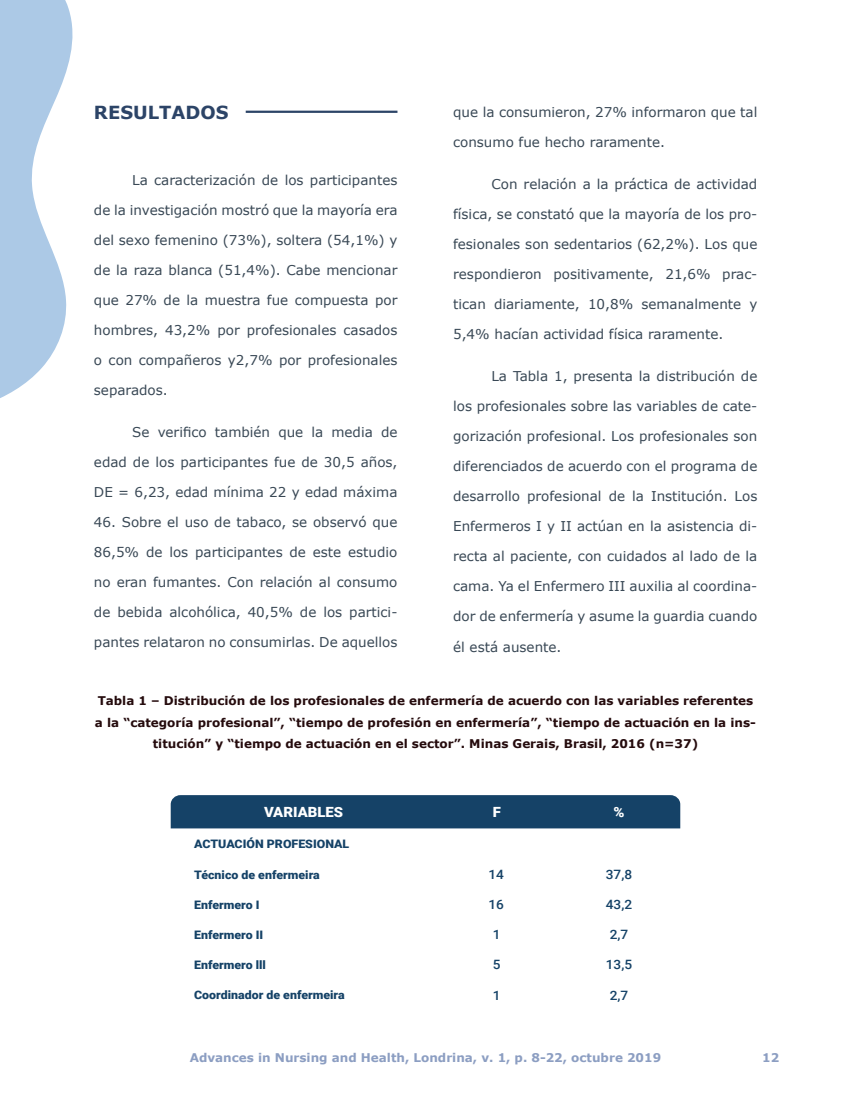
<style>
.page{position:relative;width:851px;height:1106px;background:#fff}
.page>*{position:absolute;margin:0;border:0;box-sizing:border-box;transform-origin:0 0}
.t1{font:700 18px "Verdana";color:#2c4467}
.t2{font:900 14.1px "Roboto";color:#fff;scale:1.06 1}
.t3{font:13.5px "Verdana";color:#394855}
.t4{font:500 12.9px "Roboto";color:#154267;scale:1.06 1}
.t5{font:700 12px/21px "Verdana";color:#250b0d;text-align:center}
.t6{font:700 12px "Verdana";color:#8c9ec2}
.t7{font:900 11.7px "Roboto";color:#154267;scale:1.06 1}
</style>
<div class="page">
<svg style="left:0;top:0;width:73px;height:398px;fill:#acc9e6"></svg>
<div style="left:171px;top:795px;width:509px;height:33px;background:#154267"></div>
<hr style="left:246px;top:111px;width:151px;height:2px;background:#2c4467">
<h1 class="t1" style="left:94px;top:99px;width:136px">RESULTADOS</h1>
<p class="t3" style="left:132px;top:170px;width:267px">La caracterización de los participantes</p>
<p class="t3" style="left:94px;top:200px;width:305px">de la investigación mostró que la mayoría era</p>
<p class="t3" style="left:94px;top:230px;width:305px">del sexo femenino (73%), soltera (54,1%) y</p>
<p class="t3" style="left:94px;top:260px;width:305px">de la raza blanca (51,4%). Cabe mencionar</p>
<p class="t3" style="left:94px;top:290px;width:305px">que 27% de la muestra fue compuesta por</p>
<p class="t3" style="left:94px;top:320px;width:305px">hombres, 43,2% por profesionales casados</p>
<p class="t3" style="left:94px;top:350px;width:305px">o con compañeros y2,7% por profesionales</p>
<p class="t3" style="left:94px;top:380px;width:75px">separados.</p>
<p class="t3" style="left:132px;top:423px;width:267px">Se verifico también que la media de</p>
<p class="t3" style="left:94px;top:453px;width:305px">edad de los participantes fue de 30,5 años,</p>
<p class="t3" style="left:94px;top:483px;width:305px">DE = 6,23, edad mínima 22 y edad máxima</p>
<p class="t3" style="left:94px;top:513px;width:305px">46. Sobre el uso de tabaco, se observó que</p>
<p class="t3" style="left:94px;top:543px;width:305px">86,5% de los participantes de este estudio</p>
<p class="t3" style="left:94px;top:573px;width:305px">no eran fumantes. Con relación al consumo</p>
<p class="t3" style="left:94px;top:603px;width:305px">de bebida alcohólica, 40,5% de los partici-</p>
<p class="t3" style="left:94px;top:633px;width:305px">pantes relataron no consumirlas. De aquellos</p>
<p class="t3" style="left:453px;top:102px;width:306px">que la consumieron, 27% informaron que tal</p>
<p class="t3" style="left:453px;top:132px;width:213px">consumo fue hecho raramente.</p>
<p class="t3" style="left:491px;top:175px;width:267px">Con relación a la práctica de actividad</p>
<p class="t3" style="left:453px;top:205px;width:306px">física, se constató que la mayoría de los pro-</p>
<p class="t3" style="left:453px;top:235px;width:306px">fesionales son sedentarios (62,2%). Los que</p>
<p class="t3" style="left:453px;top:265px;width:306px">respondieron positivamente, 21,6% prac-</p>
<p class="t3" style="left:453px;top:295px;width:306px">tican diariamente, 10,8% semanalmente y</p>
<p class="t3" style="left:453px;top:325px;width:272px">5,4% hacían actividad física raramente.</p>
<p class="t3" style="left:491px;top:367px;width:267px">La Tabla 1, presenta la distribución de</p>
<p class="t3" style="left:453px;top:397px;width:306px">los profesionales sobre las variables de cate-</p>
<p class="t3" style="left:453px;top:427px;width:306px">gorización profesional. Los profesionales son</p>
<p class="t3" style="left:453px;top:457px;width:306px">diferenciados de acuerdo con el programa de</p>
<p class="t3" style="left:453px;top:487px;width:306px">desarrollo profesional de la Institución. Los</p>
<p class="t3" style="left:453px;top:517px;width:306px">Enfermeros I y II actúan en la asistencia di-</p>
<p class="t3" style="left:453px;top:547px;width:306px">recta al paciente, con cuidados al lado de la</p>
<p class="t3" style="left:453px;top:577px;width:306px">cama. Ya el Enfermero III auxilia al coordina-</p>
<p class="t3" style="left:453px;top:607px;width:306px">dor de enfermería y asume la guardia cuando</p>
<p class="t3" style="left:453px;top:637px;width:110px">él está ausente.</p>
<p class="t5" style="left:95px;top:690px;width:662px">Tabla 1 – Distribución de los profesionales de enfermería de acuerdo con las variables referentes a la “categoría profesional”, “tiempo de profesión en enfermería”, “tiempo de actuación en la ins&shy;titución” y “tiempo de actuación en el sector”. Minas Gerais, Brasil, 2016 (n=37)</p>
<p class="t2" style="left:264px;top:802px;width:76px">VARIABLES</p>
<p class="t2" style="left:493px;top:802px;width:9px">F</p>
<p class="t2" style="left:613px;top:802px;width:12px">%</p>
<p class="t7" style="left:194px;top:836px;width:148px">ACTUACIÓN PROFESIONAL</p>
<p class="t7" style="left:194px;top:866px;width:120px">Técnico de enfermeira</p>
<p class="t7" style="left:194px;top:896px;width:63px">Enfermero I</p>
<p class="t7" style="left:194px;top:926px;width:67px">Enfermero II</p>
<p class="t7" style="left:194px;top:957px;width:69px">Enfermero lll</p>
<p class="t7" style="left:194px;top:987px;width:143px">Coordinador de enfermeira</p>
<p class="t4" style="left:488px;top:865px;width:16px">14</p>
<p class="t4" style="left:605px;top:865px;width:26px">37,8</p>
<p class="t4" style="left:605px;top:895px;width:26px">43,2</p>
<p class="t4" style="left:609px;top:925px;width:19px">2,7</p>
<p class="t4" style="left:605px;top:955px;width:26px">13,5</p>
<p class="t4" style="left:609px;top:985px;width:19px">2,7</p>
<p class="t4" style="left:488px;top:895px;width:16px">16</p>
<p class="t4" style="left:492px;top:925px;width:9px">1</p>
<p class="t4" style="left:492px;top:955px;width:9px">5</p>
<p class="t4" style="left:492px;top:985px;width:9px">1</p>
<p class="t7" style="left:194px;top:1048px;width:237px">TIEMPO DE PROFESIÓN EN LA ENFERMERÍA</p>
<p class="t6" style="left:190px;top:1049px;width:473px">Advances in Nursing and Health, Londrina, v. 1, p. 8-22, octubre 2019</p>
<p class="t6" style="left:762px;top:1049px;width:19px">12</p>
</div>
